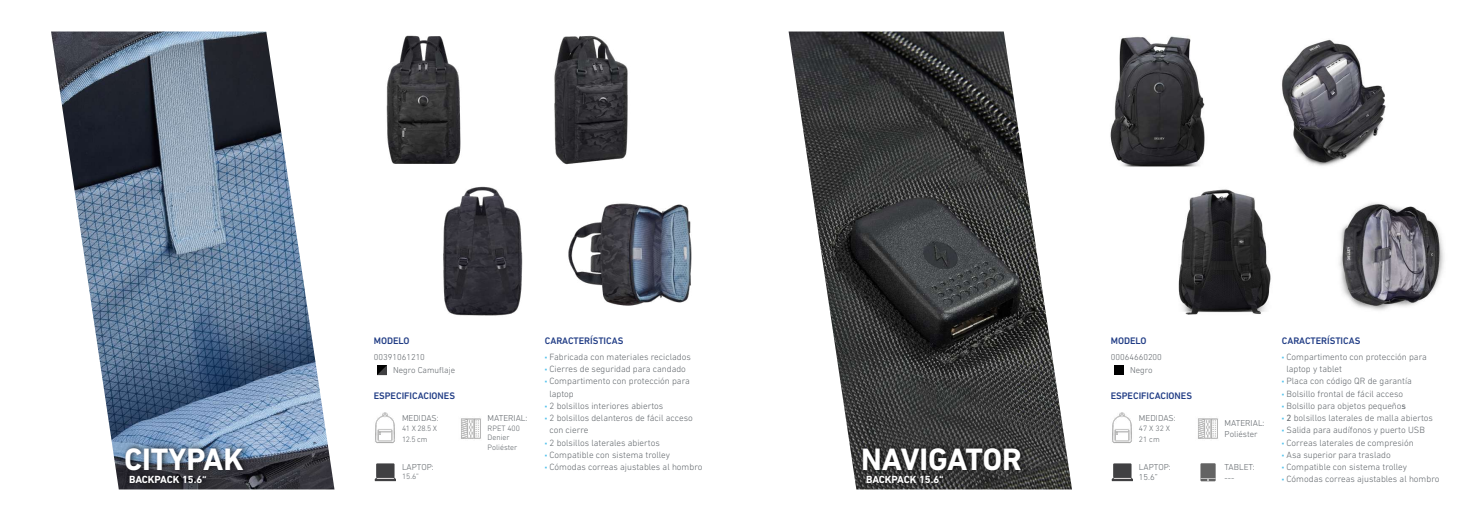
<style>
.page{position:relative;width:1474px;height:521px;background:#fff}
.page>*{position:absolute;margin:0;border:0;box-sizing:border-box;transform-origin:0 0}
.t1{font:700 31.5px "DIN Next LT Pro";color:#fff}
.t2{font:700 10.5px "DIN Next LT Pro";letter-spacing:-.005em;color:#fff}
.t3{font:500 9.62px "DIN Next LT Pro";color:#203c85}
.t4{font:300 9.19px "DIN Next LT Pro";color:#61666b}
.t5{font:300 8.75px/13.1px "DIN Next LT Pro";color:#61666b}
.t6{font:300 7.88px/10.5px "DIN Next LT Pro";color:#61666b}
.s1{font-weight:900;color:#53c2ed}
.s2{font-weight:400}
</style>
<div class="page">
<img style="left:51px;top:32px;width:283px;height:457px">
<div style="left:122px;top:442px;width:127px;height:45px;background:#000;opacity:.7"></div>
<svg style="left:375px;top:463px;width:21px;height:19px"></svg>
<div style="left:376px;top:463px;width:18px;height:14px;background:#404042"></div>
<svg style="left:374px;top:477px;width:22px;height:4px"></svg>
<hr style="left:375px;top:479px;width:20px;height:2px;background:#404042">
<img style="left:461px;top:418px;width:20px;height:21px">
<img style="left:375px;top:413px;width:20px;height:31px">
<img style="left:386px;top:35px;width:75px;height:129px">
<img style="left:443px;top:186px;width:80px;height:130px">
<img style="left:554px;top:35px;width:74px;height:130px">
<img style="left:568px;top:203px;width:124px;height:103px">
<svg style="left:377px;top:365px;width:10px;height:10px"></svg>
<img style="left:788px;top:32px;width:284px;height:457px">
<div style="left:859px;top:442px;width:167px;height:45px;background:#000;opacity:.7"></div>
<img style="left:1110px;top:36px;width:95px;height:131px">
<img style="left:1178px;top:189px;width:93px;height:126px">
<img style="left:1282px;top:39px;width:104px;height:127px">
<img style="left:1339px;top:203px;width:105px;height:107px">
<div style="left:1113px;top:365px;width:10px;height:10px;background:#000"></div>
<svg style="left:1112px;top:463px;width:21px;height:19px"></svg>
<div style="left:1113px;top:463px;width:18px;height:14px;background:#404042"></div>
<svg style="left:1111px;top:477px;width:21px;height:4px"></svg>
<hr style="left:1112px;top:479px;width:20px;height:2px;background:#404042">
<img style="left:1198px;top:418px;width:20px;height:21px">
<img style="left:1112px;top:413px;width:20px;height:31px">
<div style="left:1200px;top:463px;width:15px;height:18px;background:#636363"></div>
<svg style="left:1200px;top:478px;width:15px;height:2px"></svg>
<h1 class="t1" style="left:124px;top:441px;width:121px">CITYPAK</h1>
<p class="t2" style="left:129px;top:473px;width:79px">BACKPACK 15.6“</p>
<p class="t3" style="left:374px;top:335px;width:37px">MODELO</p>
<p class="t5" style="left:393px;top:350px;width:63px;text-indent:-19px">00391061210<br>Negro Camuflaje</p>
<p class="t3" style="left:374px;top:390px;width:83px">ESPECIFICACIONES</p>
<p class="t5" style="left:402px;top:411px;width:38px">MEDIDAS:</p>
<p class="t6" style="left:402px;top:423px;width:37px">41 X 28.5 X<br>12.5 cm</p>
<p class="t5" style="left:402px;top:460px;width:33px">LAPTOP:</p>
<p class="t6" style="left:402px;top:471px;width:19px">15.6”</p>
<p class="t5" style="left:487px;top:411px;width:41px">MATERIAL:</p>
<p class="t6" style="left:487px;top:424px;width:34px;line-height:8.8px">RPET 400<br>Denier</p>
<p class="t6" style="left:487px;top:442px;width:31px">Poliéster</p>
<p class="t3" style="left:545px;top:335px;width:80px">CARACTERÍSTICAS</p>
<p class="t4" style="left:545px;top:351px;width:147px"><span class="s1">·</span> Fabricada con materiales reciclados</p>
<p class="t4" style="left:545px;top:364px;width:143px"><span class="s1">·</span> Cierres de seguridad para candado</p>
<p class="t4" style="left:545px;top:376px;width:146px"><span class="s1">·</span> Compartimento con protección para</p>
<p class="t4" style="left:549px;top:388px;width:26px">laptop</p>
<p class="t4" style="left:545px;top:400px;width:120px"><span class="s1">·</span> 2 bolsillos interiores abiertos</p>
<p class="t4" style="left:545px;top:413px;width:149px"><span class="s1">·</span> 2 bolsillos delanteros de fácil acceso</p>
<p class="t4" style="left:549px;top:425px;width:41px">con cierre</p>
<p class="t4" style="left:545px;top:437px;width:116px"><span class="s1">·</span> 2 bolsillos laterales abiertos</p>
<p class="t4" style="left:545px;top:449px;width:127px"><span class="s1">·</span> Compatible con sistema trolley</p>
<p class="t4" style="left:545px;top:461px;width:159px"><span class="s1">·</span> Cómodas correas ajustables al hombro</p>
<h1 class="t1" style="left:861px;top:441px;width:162px">NAVIGATOR</h1>
<p class="t2" style="left:866px;top:473px;width:79px">BACKPACK 15.6“</p>
<p class="t3" style="left:1110px;top:335px;width:37px">MODELO</p>
<p class="t5" style="left:1130px;top:350px;width:33px;text-indent:-19px">00064660200<br>Negro</p>
<p class="t3" style="left:1110px;top:390px;width:83px">ESPECIFICACIONES</p>
<p class="t5" style="left:1138px;top:411px;width:38px">MEDIDAS:</p>
<p class="t6" style="left:1138px;top:423px;width:33px">47 X 32 X<br>21 cm</p>
<p class="t5" style="left:1138px;top:460px;width:33px">LAPTOP:</p>
<p class="t5" style="left:1138px;top:470px;width:20px">15.6”</p>
<p class="t5" style="left:1224px;top:418px;width:41px;line-height:10.5px">MATERIAL:<br>Poliéster</p>
<p class="t5" style="left:1224px;top:462px;width:32px;line-height:10.5px">TABLET: ---</p>
<p class="t3" style="left:1281px;top:335px;width:80px">CARACTERÍSTICAS</p>
<p class="t4" style="left:1281px;top:351px;width:146px"><span class="s1">·</span> Compartimento con protección para</p>
<p class="t4" style="left:1286px;top:364px;width:57px">laptop y tablet</p>
<p class="t4" style="left:1281px;top:376px;width:131px"><span class="s1">·</span> Placa con código QR de garantía</p>
<p class="t4" style="left:1281px;top:388px;width:123px"><span class="s1">·</span> Bolsillo frontal de fácil acceso</p>
<p class="t4" style="left:1281px;top:400px;width:126px"><span class="s1">·</span> Bolsillo para objetos pequeño<span class="s2">s</span></p>
<p class="t4" style="left:1281px;top:413px;width:153px"><span class="s1">·</span> <span class="s2">2</span> bolsillos laterales de malla abiertos</p>
<p class="t4" style="left:1281px;top:425px;width:144px"><span class="s1">·</span> Salida para audífonos y puerto USB</p>
<p class="t4" style="left:1281px;top:437px;width:133px"><span class="s1">·</span> Correas laterales de compresión</p>
<p class="t4" style="left:1281px;top:449px;width:110px"><span class="s1">·</span> Asa superior para traslado</p>
<p class="t4" style="left:1281px;top:461px;width:127px"><span class="s1">·</span> Compatible con sistema trolley</p>
<p class="t4" style="left:1281px;top:474px;width:159px"><span class="s1">·</span> Cómodas correas ajustables al hombro</p>
</div>
